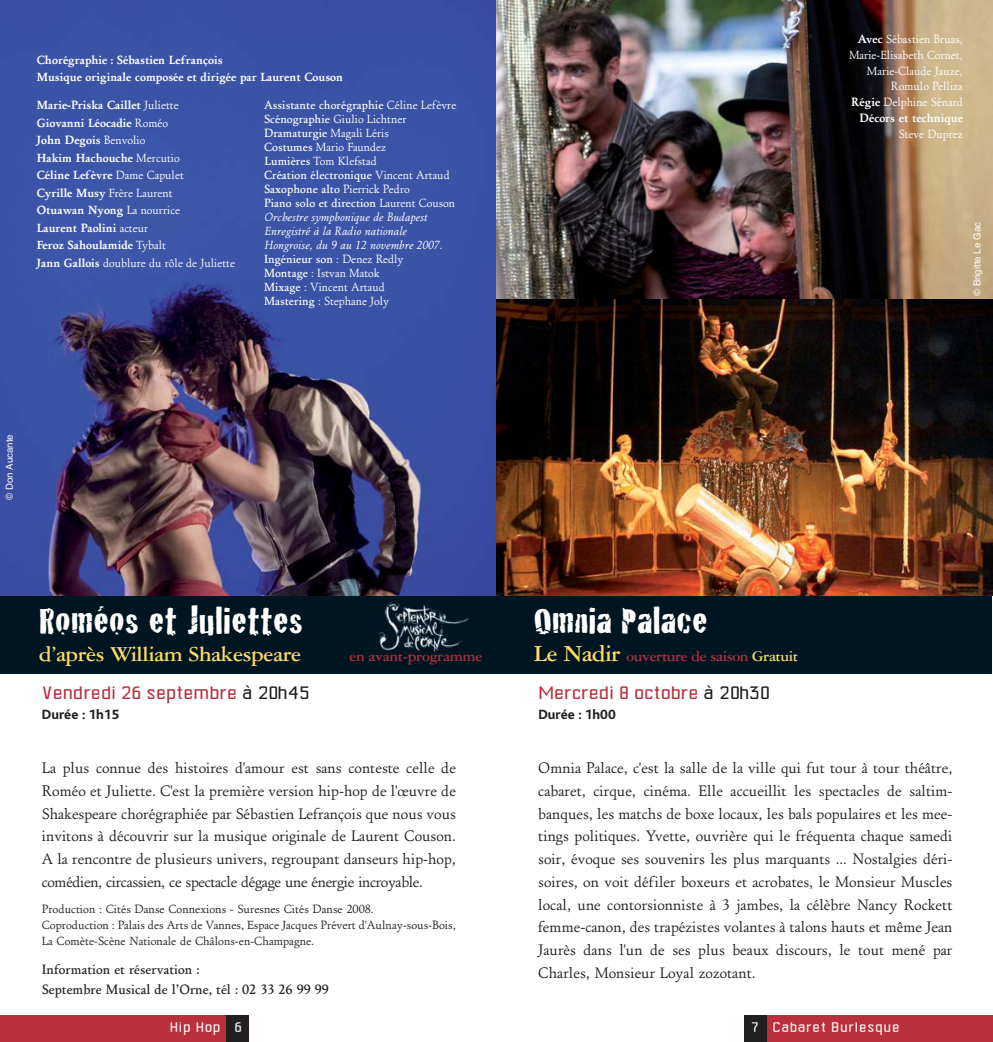
<style>
.page{position:relative;width:993px;height:1042px;background:#fff}
.page>*{position:absolute;margin:0;border:0;box-sizing:border-box;transform-origin:0 0}
.t1{font:38.5px "Cracked";letter-spacing:.01em;color:#fff;scale:1.15 1}
.t2{font:700 22.75px "Garamond Three";letter-spacing:-.02em;color:#fdda67}
.t3{font:21px "Deluxe";color:#b92f3c}
.t4{font:15.75px/22.8px "EADS Antic";letter-spacing:-.015em;color:#231f20;text-align:justify}
.t5{font:700 15.75px "Garamond Three";letter-spacing:-.025em;color:#b92f3c}
.t6{font:15.75px "Deluxe";letter-spacing:.045em;color:#fff}
.t7{font:500 14px/19.2px "EADS Antic";color:#231f20}
.t8{font:800 14px "Bliss";color:#231f20}
.t9{font:12.25px/14px "EADS Antic";color:#fff}
.t10{font:700 12.25px/17.5px "EADS Antic";color:#fff}
.t11{font:12.25px/15.8px "EADS Antic";color:#231f20}
.t12{font:9.62px "Helvetica";color:#fff}
.s1{font-weight:400}
.s2{font-weight:500}
.s3{font-style:italic}
.s4{color:#231f20}
.s5{font-weight:700}
.s6{font-size:24.5px;color:#fdda67}
.s7{color:#fdda67}
</style>
<div class="page">
<div style="left:743px;top:1015px;width:23px;height:27px;background:#231f20"></div>
<div style="left:495px;top:596px;width:496px;height:77px;background:#001522"></div>
<img style="left:495px;top:0;width:496px;height:299px">
<img style="left:495px;top:299px;width:496px;height:297px">
<div style="left:766px;top:1015px;width:225px;height:27px;background:#b92f3c"></div>
<div style="left:226px;top:1015px;width:23px;height:27px;background:#231f20"></div>
<div style="left:0;top:596px;width:495px;height:77px;background:#001522"></div>
<img style="left:0;top:0;width:495px;height:596px">
<div style="left:0;top:1015px;width:226px;height:27px;background:#b92f3c"></div>
<img style="left:379px;top:601px;width:89px;height:50px">
<p class="t10" style="left:37px;top:52px;width:307px">Chorégraphie : Sébastien Lefrançois<br>Musique originale composée et dirigée par Laurent Couson</p>
<p class="t10" style="left:37px;top:98px;width:200px">Marie-Priska Caillet <span class="s1">Juliette<br></span>Giovanni Léocadie <span class="s1">Roméo<br></span>John Degois <span class="s1">Benvolio<br></span>Hakim Hachouche <span class="s1">Mercutio<br></span>Céline Lefèvre <span class="s1">Dame Capulet<br></span>Cyrille Musy <span class="s1">Frère Laurent<br></span>Otuawan Nyong <span class="s1">La nourrice<br></span>Laurent Paolini <span class="s1">acteur<br></span>Feroz Sahoulamide <span class="s1">Tybalt<br></span>Jann Gallois <span class="s1">doublure du rôle de Juliette</span></p>
<p class="t9" style="left:264px;top:99px;width:194px"><span class="s2">Assistante chorégraphie</span> Céline Lefèvre<br><span class="s2">Scénographie</span> Giulio Lichtner<br><span class="s2">Dramaturgie</span> Magali Léris<br><span class="s2">Costumes</span> Mario Faundez<br><span class="s2">Lumières</span> Tom Klefstad<br><span class="s2">Création électronique</span> Vincent Artaud<br><span class="s2">Saxophone alto</span> Pierrick Pedro<br><span class="s2">Piano solo et direction</span> Laurent Couson<br><span class="s3">Orchestre symphonique de Budapest<br>Enregistré à la Radio nationale<br>Hongroise, du 9 au 12 novembre 2007.<br></span><span class="s2">Ingénieur son</span> : Denez Redly<br><span class="s2">Montage</span> : Istvan Matok<br><span class="s2">Mixage</span> : Vincent Artaud<br><span class="s2">Mastering</span> : Stephane Joly</p>
<p class="t12" style="left:6px;top:500px;width:67px;rotate:-90deg">© Don Aucante</p>
<h1 class="t1" style="left:39px;top:608px;width:231px">Roméos et Juliettes</h1>
<h2 class="t2" style="left:39px;top:646px;width:263px">d’après William Shakespeare</h2>
<p class="t5" style="left:349px;top:651px;width:134px">en avant-programme</p>
<h3 class="t3" style="left:42px;top:678px;width:269px">Vendredi 26 septembre <span class="s4">à 20h45</span></h3>
<p class="t8" style="left:42px;top:709px;width:79px">Durée : 1h15</p>
<p class="t4" style="left:42px;top:758px;width:415px">La plus connue des histoires d'amour est sans conteste celle de Roméo et Juliette. C'est la première version hip-hop de l'œuvre de Shakespeare chorégraphiée par Sébastien Lefrançois que nous vous invitons à découvrir sur la musique originale de Laurent Couson.<br>A la rencontre de plusieurs univers, regroupant danseurs hip-hop, comédien, circassien, ce spectacle dégage une énergie incroyable.</p>
<p class="t11" style="left:42px;top:902px;width:415px">Production : Cités Danse Connexions - Suresnes Cités Danse 2008.<br>Coproduction : Palais des Arts de Vannes, Espace Jacques Prévert d'Aulnay-sous-Bois,<br>La Comète-Scène Nationale de Châlons-en-Champagne.</p>
<p class="t7" style="left:42px;top:961px;width:288px">Information et réservation :<br>Septembre Musical de l’Orne, tél : 02 33 26 99 99</p>
<p class="t6" style="left:170px;top:1017px;width:74px">Hip Hop 6</p>
<p class="t9" style="left:848px;top:32px;width:115px;line-height:15.8px;text-align:right"><span class="s5">Avec</span> Sébastien Bruas,<br>Marie-Elisabeth Cornet,<br>Marie-Claude Jauze,<br>Romulo Pelliza<br><span class="s5">Régie</span> Delphine Sénard<br><span class="s5">Décors et technique</span></p>
<p class="t9" style="left:898px;top:128px;width:66px">Steve Duprez</p>
<p class="t12" style="left:973px;top:296px;width:76px;rotate:-90deg">© Brigitte Le Gac</p>
<h1 class="t1" style="left:533px;top:608px;width:152px">Omnia Palace</h1>
<p class="t5" style="left:533px;top:651px;width:265px"><span class="s6">Le Nadir</span> ouverture de saison <span class="s7">Gratuit</span></p>
<h3 class="t3" style="left:538px;top:678px;width:232px">Mercredi 8 octobre <span class="s4">à 20h30</span></h3>
<p class="t8" style="left:538px;top:709px;width:79px">Durée : 1h00</p>
<p class="t4" style="left:538px;top:758px;width:415px">Omnia Palace, c'est la salle de la ville qui fut tour à tour théâtre, cabaret, cirque, cinéma. Elle accueillit les spectacles de saltim&shy;banques, les matchs de boxe locaux, les bals populaires et les mee&shy;tings politiques. Yvette, ouvrière qui le fréquenta chaque samedi soir, évoque ses souvenirs les plus marquants … Nostalgies déri&shy;soires, on voit défiler boxeurs et acrobates, le Monsieur Muscles local, une contorsionniste à 3 jambes, la célèbre Nancy Rockett femme-canon, des trapézistes volantes à talons hauts et même Jean Jaurès dans l'un de ses plus beaux discours, le tout mené par Charles, Monsieur Loyal zozotant.</p>
<p class="t6" style="left:750px;top:1017px;width:150px">7 Cabaret Burlesque</p>
</div>
